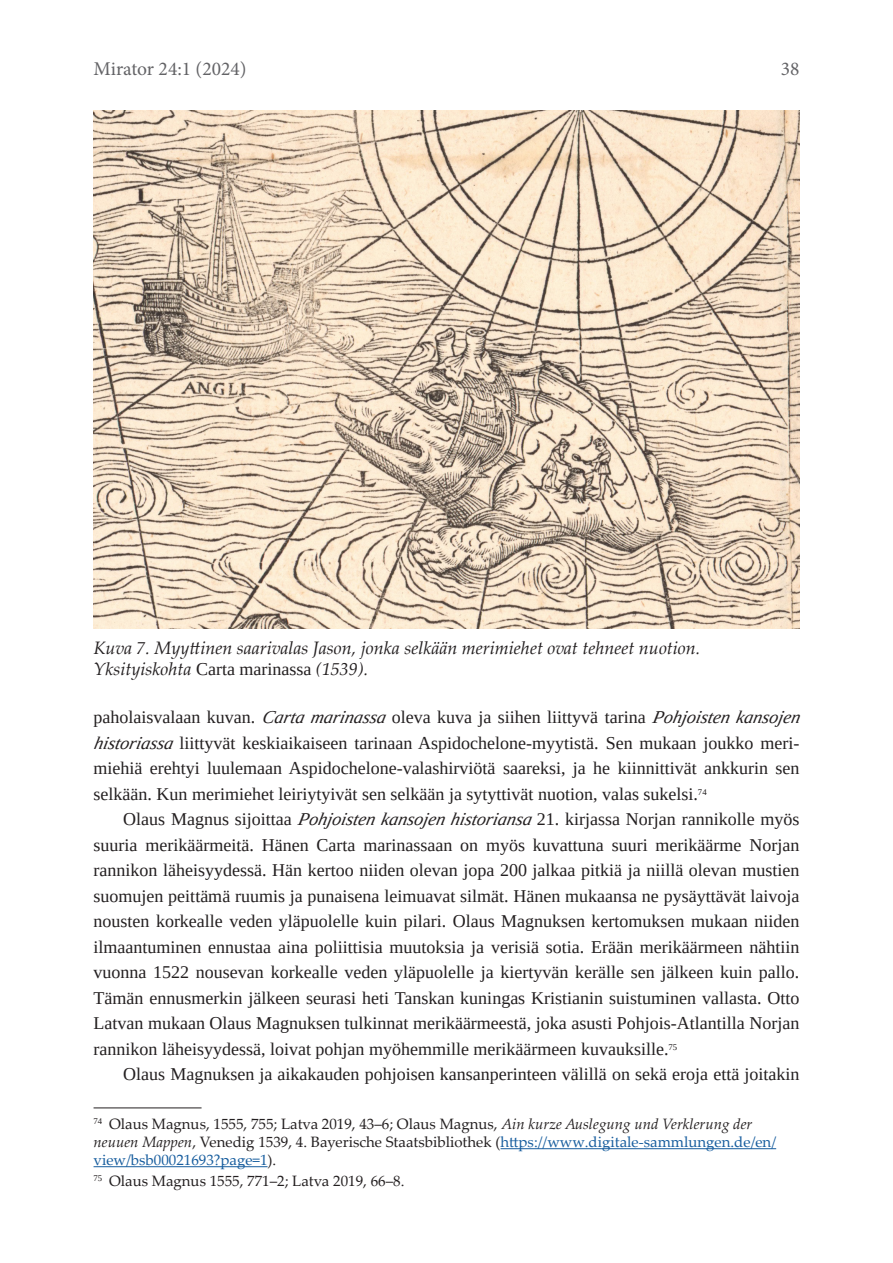
<style>
.page{position:relative;width:893px;height:1263px;background:#fff}
.page>*{position:absolute;margin:0;border:0;box-sizing:border-box;transform-origin:0 0}
.t1{font:19.5px "Minion Pro";color:#636366}
.Leipis{font:18px/25.5px "Liberation Serif";color:#231f20}
.Kuvateksti{font:italic 18px/21px "Palatino Linotype";color:#231f20}
.alaviitetyyli{font:15px/18px "Palatino Linotype";color:#231f20}
.s1{font-family:"Liberation Serif";font-style:normal}
.s2{font-style:italic}
.s3{color:#175d9e}
</style>
<div class="page">
<hr style="left:94px;top:1107px;width:108px;height:1px;background:#231f20">
<hr style="left:501px;top:1148px;width:275px;height:1px;background:#175d9e">
<hr style="left:94px;top:1166px;width:174px;height:1px;background:#175d9e">
<img style="left:94px;top:111px;width:705px;height:517px">
<p class="t1" style="left:94px;top:55px;width:154px">Mirator 24:1 (2024)</p>
<p class="t1" style="left:781px;top:55px;width:20px">38</p>
<p class="Kuvateksti" style="left:94px;top:637px;width:608px">Kuva 7. Myyttinen saarivalas Jason, jonka selkään merimiehet ovat tehneet nuotion.<br>Yksityiskohta <span class="s1">Carta marinassa</span> (1539).</p>
<p class="Leipis" style="left:94px;top:704px;width:712px">paholaisvalaan kuvan. <span class="s2">Carta marinassa</span> oleva kuva ja siihen liittyvä tarina <span class="s2">Pohjoisten kansojen historiassa</span> liittyvät keskiaikaiseen tarinaan Aspidochelone-myytistä. Sen mukaan joukko meri&shy;miehiä erehtyi luulemaan Aspidochelone-valashirviötä saareksi, ja he kiinnittivät ankkurin sen selkään. Kun merimiehet leiriytyivät sen selkään ja sytyttivät nuotion, valas sukelsi.<sup>74</sup></p>
<p class="Leipis" style="left:94px;top:806px;width:707px;text-align:justify;text-indent:30px">Olaus Magnus sijoittaa <span class="s2">Pohjoistenkansojenhistoriansa</span>21. kirjassa Norjan rannikolle myös suuria merikäärmeitä. Hänen Carta marinassaan on myös kuvattuna suuri merikäärme Norjan rannikon läheisyydessä. Hän kertoo niiden olevan jopa 200 jalkaa pitkiä ja niillä olevan mustien suomujen peittämä ruumis ja punaisena leimuavat silmät. Hänen mukaansa ne pysäyttävät laivoja nousten korkealle veden yläpuolelle kuin pilari. Olaus Magnuksen kertomuksen mukaan niiden ilmaantuminen ennustaa aina poliittisia muutoksia ja verisiä sotia. Erään merikäärmeen nähtiin vuonna 1522 nousevan korkealle veden yläpuolelle ja kiertyvän kerälle sen jälkeen kuin pallo.<br>Tämän ennusmerkin jälkeen seurasi heti Tanskan kuningas Kristianin suistuminen vallasta. Otto Latvan mukaan Olaus Magnuksen tulkinnat merikäärmeestä, joka asusti Pohjois-Atlantilla Norjan rannikon läheisyydessä, loivat pohjan myöhemmille merikäärmeen kuvauksille.<sup>75</sup></p>
<p class="Leipis" style="left:123px;top:1061px;width:678px">Olaus Magnuksen ja aikakauden pohjoisen kansanperinteen välillä on sekä eroja että joitakin</p>
<p class="alaviitetyyli" style="left:94px;top:1114px;width:684px"><sup>74</sup> Olaus Magnus, 1555, 755; Latva 2019, 43–6; Olaus Magnus, <span class="s2">Ain kurze Auslegung und Verklerung der neuuen Mappen</span>, Venedig 1539, 4. Bayerische Staatsbibliothek (<span class="s3">https://www.digitale-sammlungen.de/en/ view/bsb00021693?page=1</span>).</p>
<p class="alaviitetyyli" style="left:94px;top:1172px;width:312px"><sup>75</sup> Olaus Magnus 1555, 771–2; Latva 2019, 66–8.</p>
</div>
